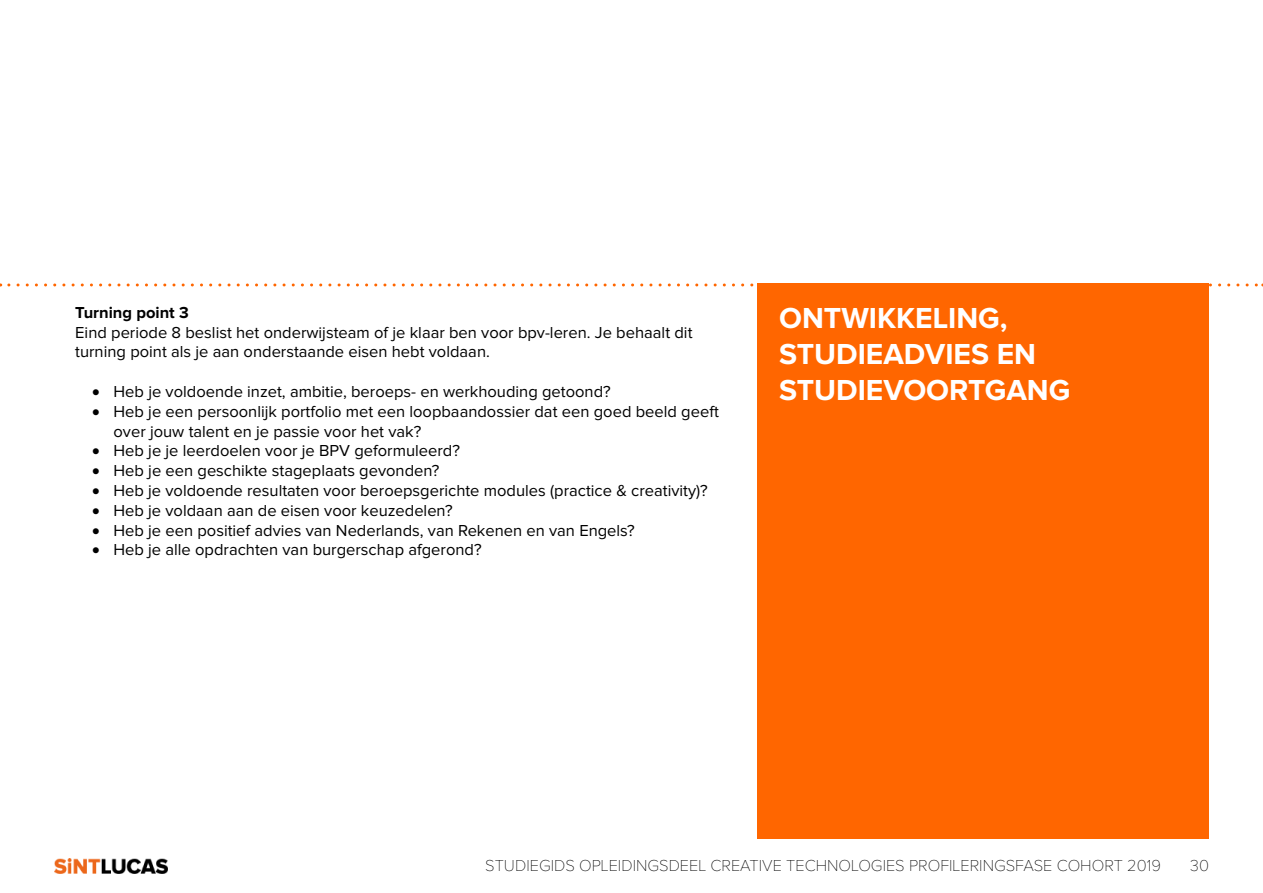
<style>
.page{position:relative;width:1263px;height:893px;background:#fff}
.page>*{position:absolute;margin:0;border:0;box-sizing:border-box;transform-origin:0 0}
.t1{font:700 30px/36px "Proxima Nova";color:#fff}
.t2{font:16.5px/19.8px "Proxima Nova";color:#000}
.t3{font:100 16.5px "Proxima Nova";color:#000}
.t4{font:700 16.5px "Proxima Nova";color:#000}
</style>
<div class="page">
<svg style="left:9px;top:283px;width:1254px;height:3px"></svg>
<div style="left:758px;top:283px;width:451px;height:556px;background:#f60"></div>
<img style="left:54px;top:858px;width:114px;height:15px">
<p class="t4" style="left:75px;top:305px;width:115px">Turning point 3</p>
<p class="t2" style="left:75px;top:323px;width:619px">Eind periode 8 beslist het onderwijsteam of je klaar ben voor bpv-leren. Je behaalt dit turning point als je aan onderstaande eisen hebt voldaan.</p>
<p class="t2" style="left:92px;top:382px;width:520px">• Heb je voldoende inzet, ambitie, beroeps- en werkhouding getoond?</p>
<p class="t2" style="left:114px;top:402px;width:607px;text-indent:-21px">• Heb je een persoonlijk portfolio met een loopbaandossier dat een goed beeld geeft over jouw talent en je passie voor het vak?</p>
<p class="t2" style="left:92px;top:442px;width:369px">• Heb je je leerdoelen voor je BPV geformuleerd?</p>
<p class="t2" style="left:92px;top:461px;width:349px">• Heb je een geschikte stageplaats gevonden?</p>
<p class="t2" style="left:92px;top:481px;width:617px">• Heb je voldoende resultaten voor beroepsgerichte modules (practice &amp; creativity)?</p>
<p class="t2" style="left:92px;top:501px;width:362px">• Heb je voldaan aan de eisen voor keuzedelen?</p>
<p class="t2" style="left:92px;top:521px;width:544px">• Heb je een positief advies van Nederlands, van Rekenen en van Engels?</p>
<p class="t2" style="left:92px;top:541px;width:391px">• Heb je alle opdrachten van burgerschap afgerond?</p>
<h1 class="t1" style="left:779px;top:302px;width:293px">ONTWIKKELING,<br>STUDIEADVIES EN<br>STUDIEVOORTGANG</h1>
<p class="t3" style="left:485px;top:858px;width:677px">STUDIEGIDS OPLEIDINGSDEEL CREATIVE TECHNOLOGIES PROFILERINGSFASE COHORT 2019</p>
<p class="t3" style="left:1190px;top:858px;width:20px">30</p>
</div>
